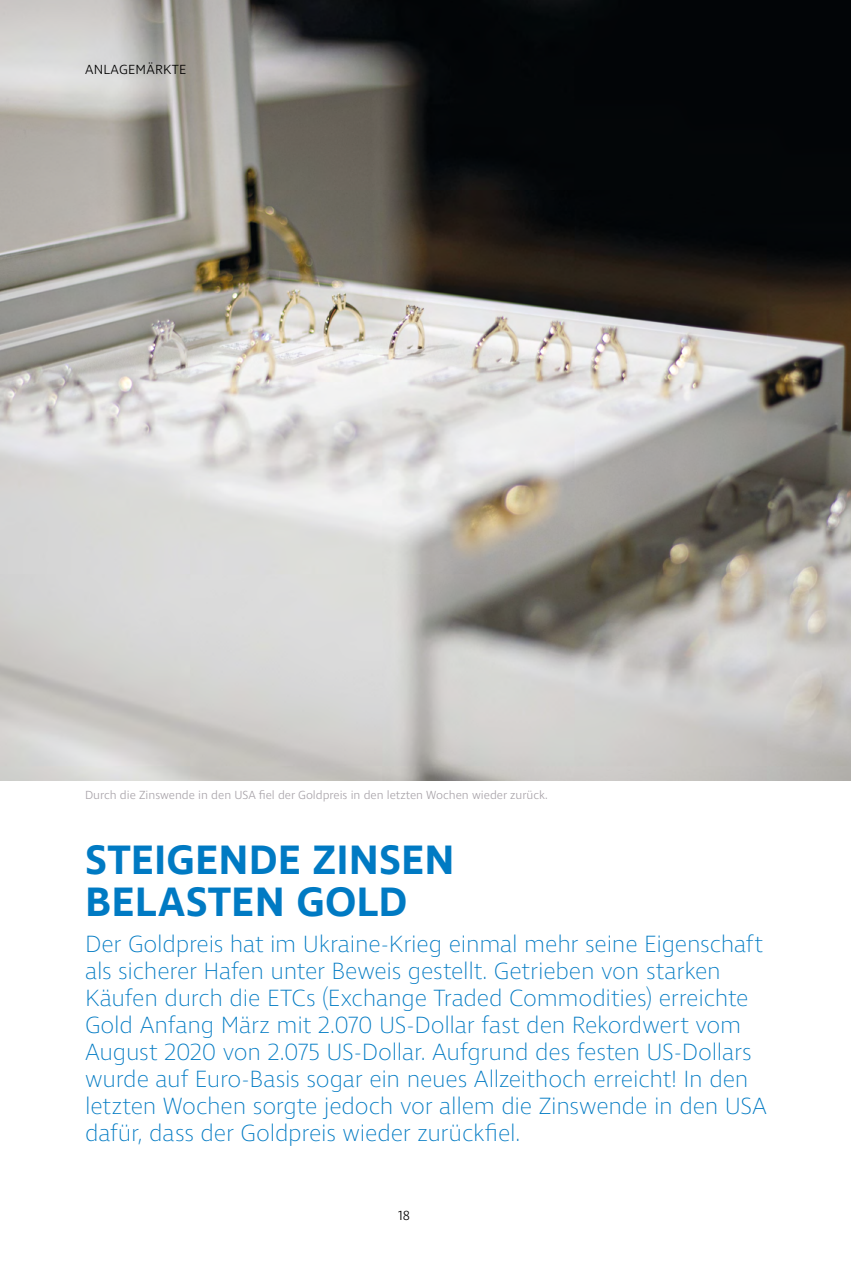
<style>
.page{position:relative;width:851px;height:1263px;background:#fff}
.page>*{position:absolute;margin:0;border:0;box-sizing:border-box;transform-origin:0 0}
.t1{font:600 42px/42px "Ingra";letter-spacing:.005em;color:#007ac3}
.t2{font:200 24px/27px "Ingra";letter-spacing:-.01em;color:#007ac3}
.t3{font:300 13.5px "Ingra";letter-spacing:.02em;color:#000}
.t4{font:300 12px "Ingra";color:#a7a2a8}
</style>
<div class="page">
<img style="left:0;top:0;width:850px;height:780px">
<p class="t3" style="left:85px;top:61px;width:103px">ANLAGEMÄRKTE</p>
<p class="t4" style="left:85px;top:787px;width:464px">Durch die Zinswende in den USA fiel der Goldpreis in den letzten Wochen wieder zurück.</p>
<h1 class="t1" style="left:85px;top:841px;width:371px">STEIGENDE ZINSEN<br>BELASTEN GOLD</h1>
<p class="t2" style="left:85px;top:931px;width:683px">Der Goldpreis hat im Ukraine-Krieg einmal mehr seine Eigenschaft als sicherer Hafen unter Beweis gestellt. Getrieben von starken Käufen durch die ETCs (Exchange Traded Commodities) erreichte Gold Anfang März mit 2.070 US-Dollar fast den Rekordwert vom August 2020 von 2.075 US-Dollar. Aufgrund des festen US-Dollars wurde auf Euro-Basis sogar ein neues Allzeithoch erreicht! In den letzten Wochen sorgte jedoch vor allem die Zinswende in den USA dafür, dass der Goldpreis wieder zurückfiel.</p>
<p class="t3" style="left:398px;top:1207px;width:13px">18</p>
</div>
